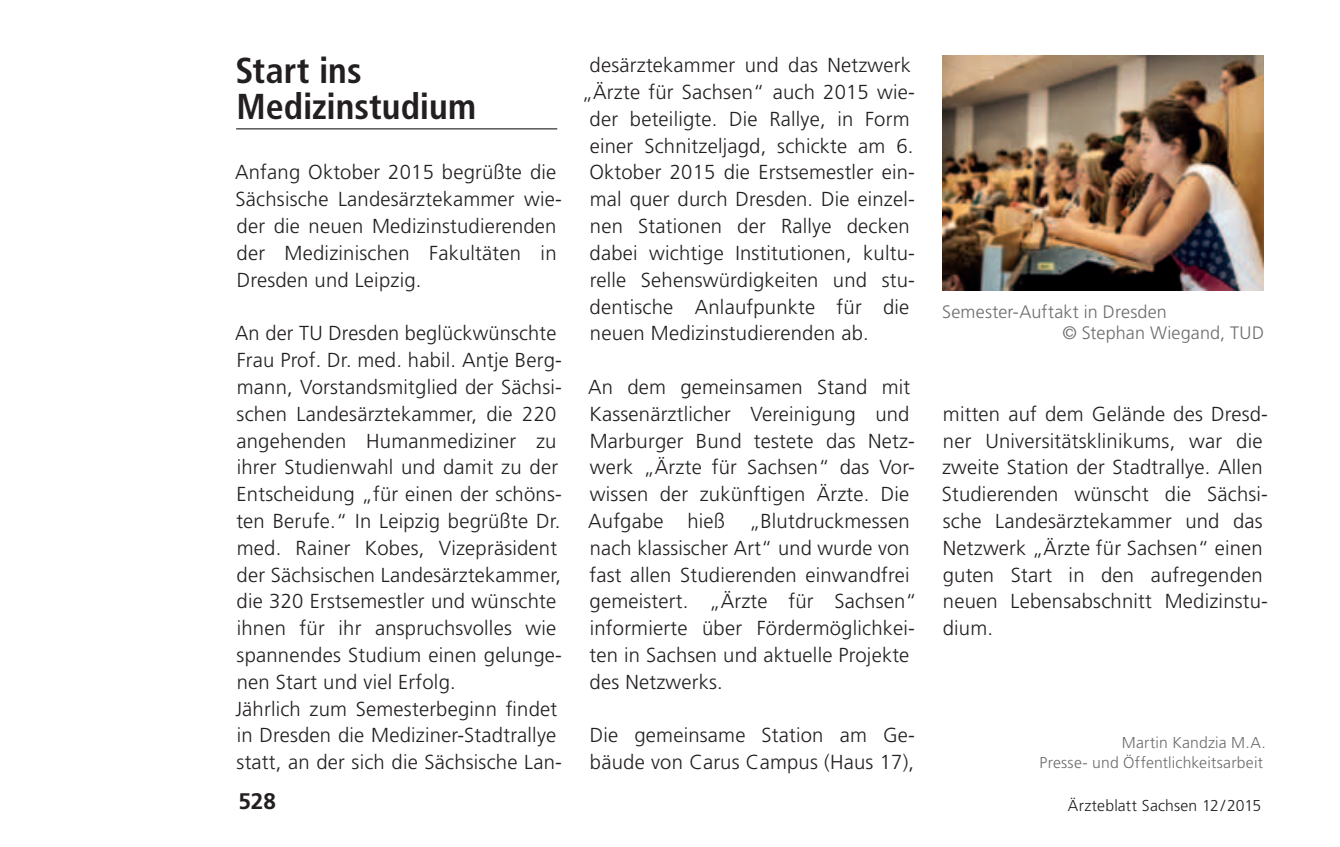
<style>
.page{position:relative;width:1340px;height:847px;background:#fff}
.page>*{position:absolute;margin:0;border:0;box-sizing:border-box;transform-origin:0 0}
.Überschrift{font:700 condensed 36px/36px "Frutiger";color:#231f20}
.t1{font:700 22.5px "Frutiger";color:#231f20}
.Text_allgemein{font:300 20.25px/26.8px "Frutiger";letter-spacing:.01em;color:#231f20}
.Bildunterschrift{font:300 18px "Frutiger";letter-spacing:.01em;color:#6c6d70}
.Autoren{font:300 15.75px "Frutiger";letter-spacing:.01em;color:#6c6d70}
.t2{font:300 15.75px "Frutiger";letter-spacing:.01em;color:#231f20}
</style>
<div class="page">
<hr style="left:236px;top:128px;width:321px;height:1px;background:#231f20">
<img style="left:942px;top:56px;width:321px;height:235px">
<p class="Überschrift" style="left:235px;top:52px;width:242px">Start ins<br>Medizinstudium</p>
<p class="Text_allgemein" style="left:235px;top:159px;width:328px">Anfang Oktober 2015 begrüßte die<br>Sächsische Landesärztekammer wie&shy;der die neuen Medizinstudierenden der Medizinischen Fakultäten in<br>Dresden und Leipzig.</p>
<p class="Text_allgemein" style="left:235px;top:320px;width:328px">An der TU Dresden beglückwünschte Frau Prof. Dr. med. habil. Antje Berg&shy;mann, Vorstandsmitglied der Sächsi&shy;schen Landesärztekammer, die 220 angehenden Humanmediziner zu ihrer Studienwahl und damit zu der Entscheidung „für einen der schöns&shy;ten Berufe.“ In Leipzig begrüßte Dr. med. Rainer Kobes, Vizepräsident der Sächsischen Landesärztekammer, die 320 Erstsemestler und wünschte ihnen für ihr anspruchsvolles wie spannendes Studium einen gelunge&shy;nen Start und viel Erfolg.</p>
<p class="Text_allgemein" style="left:235px;top:695px;width:328px">Jährlich zum Semesterbeginn findet in Dresden die Mediziner-Stadtrallye statt, an der sich die Sächsische Lan-</p>
<p class="Text_allgemein" style="left:589px;top:52px;width:323px">desärztekammer und das Netzwerk</p>
<p class="Text_allgemein" style="left:582px;top:79px;width:335px">„Ärzte für Sachsen“ auch 2015 wie-</p>
<p class="Text_allgemein" style="left:589px;top:105px;width:321px">der beteiligte. Die Rallye, in Form</p>
<p class="Text_allgemein" style="left:590px;top:132px;width:325px">einer Schnitzeljagd, schickte am 6.</p>
<p class="Text_allgemein" style="left:589px;top:159px;width:327px">Oktober 2015 die Erstsemestler ein-</p>
<p class="Text_allgemein" style="left:590px;top:186px;width:326px">mal quer durch Dresden. Die einzel-</p>
<p class="Text_allgemein" style="left:590px;top:213px;width:321px">nen Stationen der Rallye decken</p>
<p class="Text_allgemein" style="left:589px;top:239px;width:327px">dabei wichtige Institutionen, kultu-</p>
<p class="Text_allgemein" style="left:590px;top:266px;width:326px">relle Sehenswürdigkeiten und stu-</p>
<p class="Text_allgemein" style="left:589px;top:293px;width:321px">dentische Anlaufpunkte für die</p>
<p class="Text_allgemein" style="left:590px;top:320px;width:280px">neuen Medizinstudierenden ab.</p>
<p class="Text_allgemein" style="left:588px;top:373px;width:330px">An dem gemeinsamen Stand mit<br>Kassenärztlicher Vereinigung und<br>Marburger Bund testete das Netz&shy;werk „Ärzte für Sachsen“ das Vor&shy;wissen der zukünftigen Ärzte. Die<br>Aufgabe hieß „Blutdruckmessen nach klassischer Art“ und wurde von fast allen Studierenden einwandfrei gemeistert. „Ärzte für Sachsen“ informierte über Fördermöglichkei&shy;ten in Sachsen und aktuelle Projekte des Netzwerks.</p>
<p class="Text_allgemein" style="left:590px;top:722px;width:326px">Die gemeinsame Station am Ge-- bäude von Carus Campus (Haus 17),</p>
<p class="Bildunterschrift" style="left:942px;top:301px;width:226px">Semester-Auftakt in Dresden</p>
<p class="Bildunterschrift" style="left:1062px;top:322px;width:203px">© Stephan Wiegand, TUD</p>
<p class="Text_allgemein" style="left:941px;top:400px;width:328px">mitten auf dem Gelände des Dresd&shy;ner Universitätsklinikums, war die zweite Station der Stadtrallye. Allen<br>Studierenden wünscht die Sächsi&shy;sche Landesärztekammer und das<br>Netzwerk „Ärzte für Sachsen“ einen guten Start in den aufregenden neuen Lebensabschnitt Medizinstu&shy;dium.</p>
<p class="Autoren" style="left:1121px;top:733px;width:145px">Martin Kandzia M.A.</p>
<p class="Autoren" style="left:1039px;top:754px;width:225px">Presse- und Öffentlichkeitsarbeit</p>
<p class="t1" style="left:238px;top:788px;width:39px">528</p>
<p class="t2" style="left:1067px;top:796px;width:195px">Ärzteblatt Sachsen 12/2015</p>
</div>
